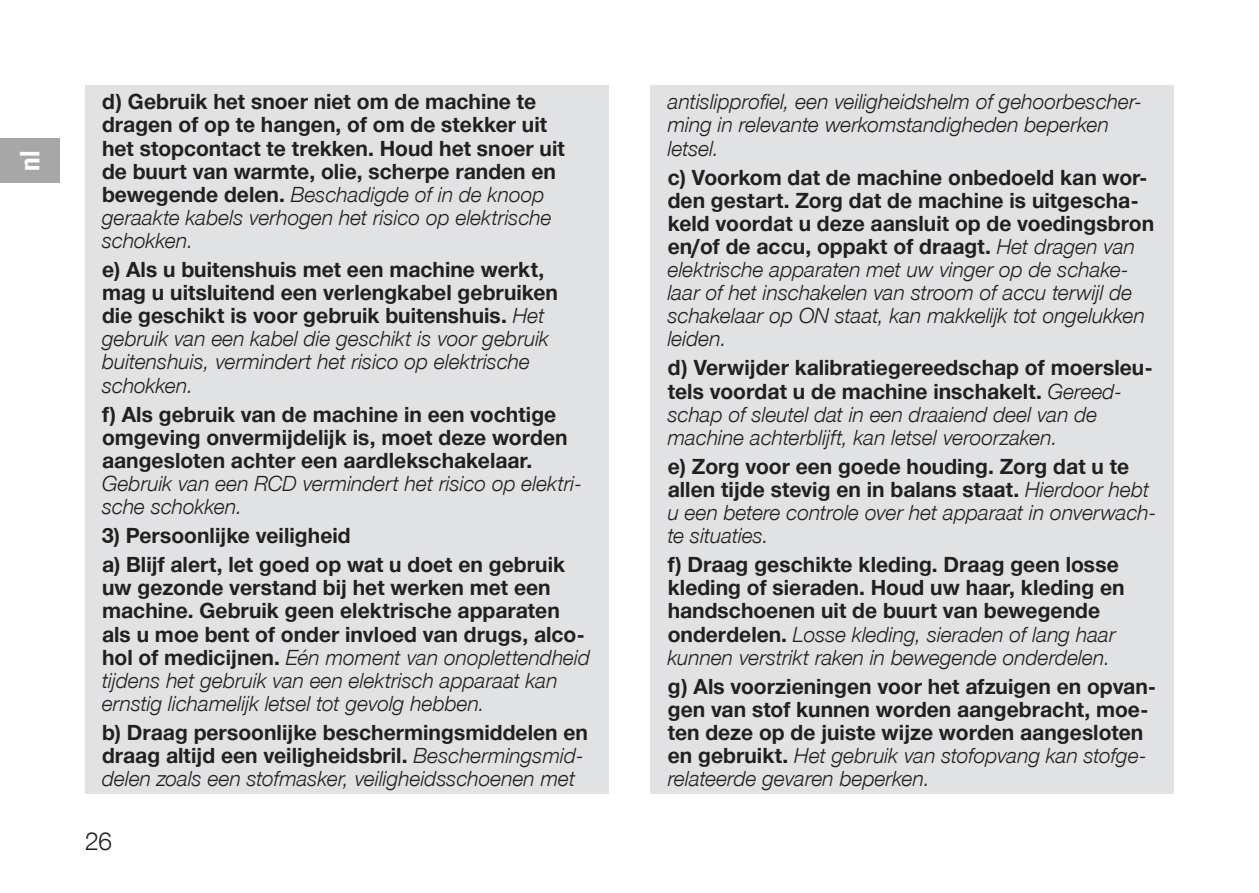
<style>
.page{position:relative;width:1259px;height:893px;background:#fff}
.page>*{position:absolute;margin:0;border:0;box-sizing:border-box;transform-origin:0 0}
.country_code{font:700 27px "Gardena Sans Cond";color:#fff}
.t1{font:24px "Gardena Sans";color:#231f20}
.paragraph_text_safety{font:700 21px/23.1px "Gardena Sans";color:#231f20}
.paragraph_text_safety-2{font:italic 21px/23.1px "Gardena Sans";color:#231f20}
.s1{font-weight:400;font-style:italic}
.s2{font-weight:700;font-style:normal}
</style>
<div class="page">
<div style="left:651px;top:85px;width:523px;height:84px;background:#e1e2e4"></div>
<div style="left:651px;top:152px;width:523px;height:208px;background:#e1e2e4"></div>
<div style="left:651px;top:343px;width:523px;height:115px;background:#e1e2e4"></div>
<div style="left:651px;top:441px;width:523px;height:116px;background:#e1e2e4"></div>
<div style="left:651px;top:539px;width:523px;height:139px;background:#e1e2e4"></div>
<div style="left:651px;top:661px;width:523px;height:132px;background:#e1e2e4"></div>
<div style="left:85px;top:85px;width:523px;height:177px;background:#e1e2e4"></div>
<div style="left:85px;top:244px;width:523px;height:162px;background:#e1e2e4"></div>
<div style="left:85px;top:389px;width:523px;height:139px;background:#e1e2e4"></div>
<div style="left:85px;top:510px;width:523px;height:47px;background:#e1e2e4"></div>
<div style="left:85px;top:539px;width:523px;height:186px;background:#e1e2e4"></div>
<div style="left:85px;top:707px;width:523px;height:86px;background:#e1e2e4"></div>
<div style="left:0;top:138px;width:60px;height:45px;background:#a8a7a7"></div>
<p class="country_code" style="left:11px;top:171px;width:21px;rotate:-90deg">nl</p>
<p class="paragraph_text_safety" style="left:102px;top:89px;width:464px">d) Gebruik het snoer niet om de machine te dragen of op te hangen, of om de stekker uit het stopcontact te trekken. Houd het snoer uit de buurt van warmte, olie, scherpe randen en bewegende delen. <span class="s1">Beschadigde of in de knoop geraakte kabels verhogen het risico op elektrische schokken.</span></p>
<p class="paragraph_text_safety" style="left:102px;top:257px;width:457px">e) Als u buitenshuis met een machine werkt, mag u uitsluitend een verlengkabel gebruiken die geschikt is voor gebruik buitenshuis. <span class="s1">Het gebruik van een kabel die geschikt is voor gebruik buitenshuis, vermindert het risico op elektrische schokken.</span></p>
<p class="paragraph_text_safety" style="left:102px;top:401px;width:481px">f) Als gebruik van de machine in een vochtige omgeving onvermijdelijk is, moet deze worden aangesloten achter een aardlekschakelaar.<br><span class="s1">Gebruik van een RCD vermindert het risico op elektri&shy;sche schokken.</span></p>
<p class="paragraph_text_safety" style="left:102px;top:523px;width:250px">3) Persoonlijke veiligheid</p>
<p class="paragraph_text_safety" style="left:102px;top:552px;width:489px">a) Blijf alert, let goed op wat u doet en gebruik uw gezonde verstand bij het werken met een machine. Gebruik geen elektrische apparaten als u moe bent of onder invloed van drugs, alco&shy;hol of medicijnen. <span class="s1">Eén moment van onoplettendheid tijdens het gebruik van een elektrisch apparaat kan ernstig lichamelijk letsel tot gevolg hebben.</span></p>
<p class="paragraph_text_safety" style="left:102px;top:720px;width:487px">b) Draag persoonlijke beschermingsmiddelen en draag altijd een veiligheidsbril. <span class="s1">Beschermingsmid&shy;delen zoals een stofmasker, veiligheidsschoenen met</span></p>
<p class="t1" style="left:85px;top:825px;width:28px">26</p>
<p class="paragraph_text_safety-2" style="left:668px;top:89px;width:476px">antislipprofiel, een veiligheidshelm of gehoorbescher&shy;ming in relevante werkomstandigheden beperken letsel.</p>
<p class="paragraph_text_safety-2" style="left:668px;top:165px;width:488px"><span class="s2">c) Voorkom dat de machine onbedoeld kan wor&shy;den gestart. Zorg dat de machine is uitgescha&shy;keld voordat u deze aansluit op de voedingsbron en/of de accu, oppakt of draagt.</span> Het dragen van elektrische apparaten met uw vinger op de schake&shy;laar of het inschakelen van stroom of accu terwijl de schakelaar op ON staat, kan makkelijk tot ongelukken leiden.</p>
<p class="paragraph_text_safety-2" style="left:668px;top:355px;width:487px"><span class="s2">d) Verwijder kalibratiegereedschap of moersleu&shy;tels voordat u de machine inschakelt.</span> Gereed&shy;schap of sleutel dat in een draaiend deel van de machine achterblijft, kan letsel veroorzaken.</p>
<p class="paragraph_text_safety-2" style="left:668px;top:454px;width:490px"><span class="s2">e) Zorg voor een goede houding. Zorg dat u te allen tijde stevig en in balans staat.</span> Hierdoor hebt u een betere controle over het apparaat in onverwach&shy;te situaties.</p>
<p class="paragraph_text_safety" style="left:668px;top:552px;width:458px">f) Draag geschikte kleding. Draag geen losse kleding of sieraden. Houd uw haar, kleding en handschoenen uit de buurt van bewegende onderdelen. <span class="s1">Losse kleding, sieraden of lang haar kunnen verstrikt raken in bewegende onderdelen.</span></p>
<p class="paragraph_text_safety" style="left:668px;top:674px;width:490px">g) Als voorzieningen voor het afzuigen en opvan&shy;gen van stof kunnen worden aangebracht, moe&shy;ten deze op de juiste wijze worden aangesloten en gebruikt. <span class="s1">Het gebruik van stofopvang kan stofge&shy;relateerde gevaren beperken.</span></p>
</div>
